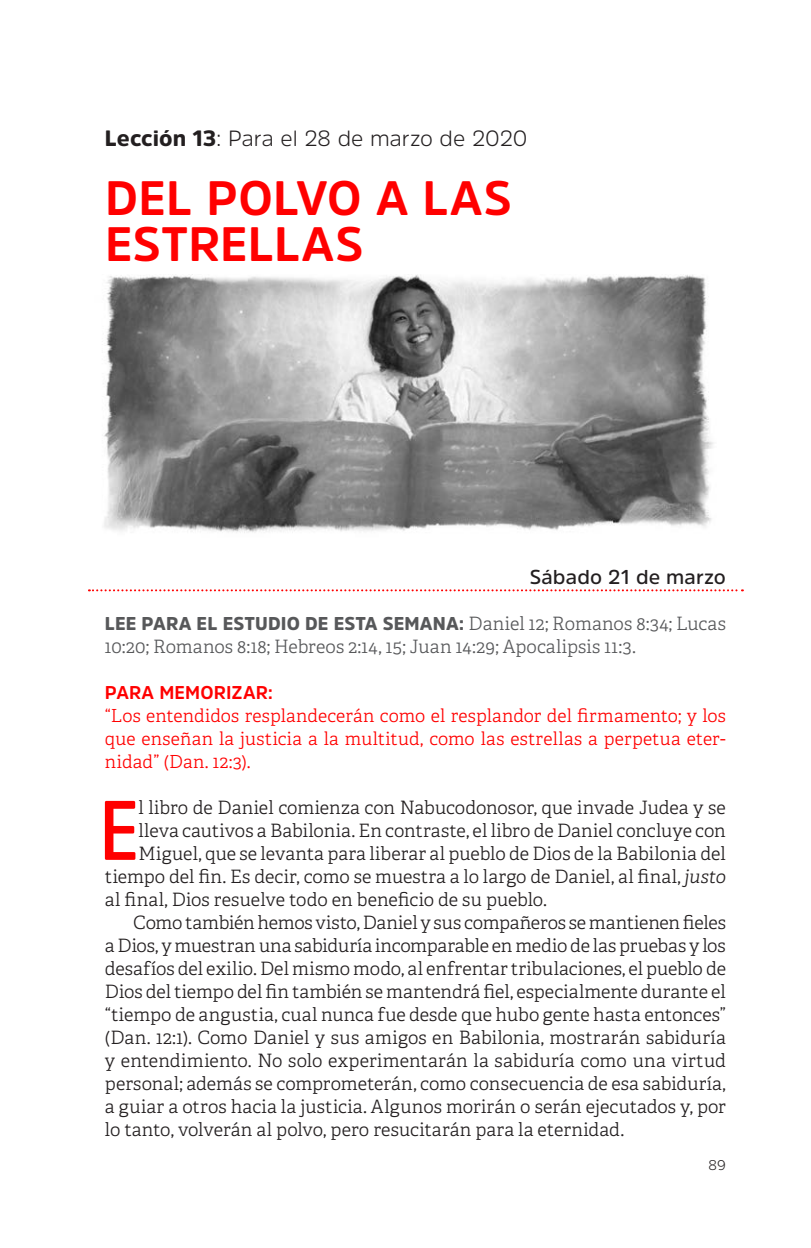
<style>
.page{position:relative;width:811px;height:1248px;background:#fff}
.page>*{position:absolute;margin:0;border:0;box-sizing:border-box;transform-origin:0 0}
.t1{font:600 83.8px "Amsi Pro Narw";color:#f00}
.t2{font:700 48px/46px "Amsi Pro";letter-spacing:.005em;color:#f00}
.t3{font:300 22px "Amsi Pro";color:#231f20}
.t4{font:600 20px "Amsi Pro";letter-spacing:.005em;color:#231f20}
.t5{font:300 18.4px "Adelle Basic";color:#231f20}
.t6{font:300 18.4px "Adelle Basic";letter-spacing:.005em;color:#57585a}
.t7{font:900 18.4px "Amsi Pro";letter-spacing:.01em;color:#57585a}
.t8{font:700 18.4px "Amsi Pro";letter-spacing:.01em;color:#f00}
.t9{font:300 18px/23px "Adelle Basic";letter-spacing:.01em;color:#f00;text-align:justify}
.t10{font:300 14px "Amsi Pro";color:#231f20}
.s1{font-weight:900}
.s2{font-family:"Adelle Basic";font-weight:300}
.s3{font-style:italic}
</style>
<div class="page">
<svg style="left:89px;top:589px;width:654px;height:2px"></svg>
<img style="left:104px;top:274px;width:610px;height:259px">
<p class="t3" style="left:105px;top:123px;width:424px"><span class="s1">Lección 13</span>: Para el 28 de marzo de 2020</p>
<h2 class="t2" style="left:105px;top:174px;width:408px">DEL POLVO A LAS<br>ESTRELLAS</h2>
<p class="t4" style="left:530px;top:563px;width:198px">Sábado 21 de marzo</p>
<p class="t7" style="left:105px;top:610px;width:622px">LEE PARA EL ESTUDIO DE ESTA SEMANA: <span class="s2">Daniel 12; Romanos 8:34; Lucas</span></p>
<p class="t6" style="left:105px;top:635px;width:532px">10:20; Romanos 8:18; Hebreos 2:14, 15; Juan 14:29; Apocalipsis 11:3.</p>
<p class="t8" style="left:105px;top:679px;width:170px">PARA MEMORIZAR:</p>
<p class="t9" style="left:105px;top:704px;width:622px">“Los entendidos resplandecerán como el resplandor del firmamento; y los que enseñan la justicia a la multitud, como las estrellas a perpetua eter&shy;nidad” (Dan. 12:3).</p>
<h1 class="t1" style="left:99px;top:773px;width:41px">E</h1>
<p class="t5" style="left:138px;top:796px;width:589px">l libro de Daniel comienza con Nabucodonosor, que invade Judea y se</p>
<p class="t5" style="left:138px;top:819px;width:589px">lleva cautivos a Babilonia. En contraste, el libro de Daniel concluye con</p>
<p class="t5" style="left:138px;top:842px;width:589px">Miguel, que se levanta para liberar al pueblo de Dios de la Babilonia del</p>
<p class="t5" style="left:105px;top:865px;width:622px">tiempo del fin. Es decir, como se muestra a lo largo de Daniel, al final, <span class="s3">justo</span></p>
<p class="t5" style="left:105px;top:888px;width:443px">al final, Dios resuelve todo en beneficio de su pueblo.</p>
<p class="t5" style="left:133px;top:911px;width:594px">Como también hemos visto, Daniel y sus compañeros se mantienen fieles</p>
<p class="t5" style="left:105px;top:934px;width:622px">a Dios, y muestran una sabiduría incomparable en medio de las pruebas y los</p>
<p class="t5" style="left:105px;top:957px;width:622px">desafíos del exilio. Del mismo modo, al enfrentar tribulaciones, el pueblo de</p>
<p class="t5" style="left:105px;top:980px;width:622px">Dios del tiempo del fin también se mantendrá fiel, especialmente durante el</p>
<p class="t5" style="left:105px;top:1003px;width:622px">“tiempo de angustia, cual nunca fue desde que hubo gente hasta entonces”</p>
<p class="t5" style="left:105px;top:1026px;width:622px">(Dan. 12:1). Como Daniel y sus amigos en Babilonia, mostrarán sabiduría</p>
<p class="t5" style="left:105px;top:1049px;width:622px">y entendimiento. No solo experimentarán la sabiduría como una virtud</p>
<p class="t5" style="left:105px;top:1072px;width:622px">personal; además se comprometerán, como consecuencia de esa sabiduría,</p>
<p class="t5" style="left:105px;top:1095px;width:622px">a guiar a otros hacia la justicia. Algunos morirán o serán ejecutados y, por</p>
<p class="t5" style="left:105px;top:1118px;width:521px">lo tanto, volverán al polvo, pero resucitarán para la eternidad.</p>
<p class="t10" style="left:708px;top:1154px;width:19px">89</p>
</div>
